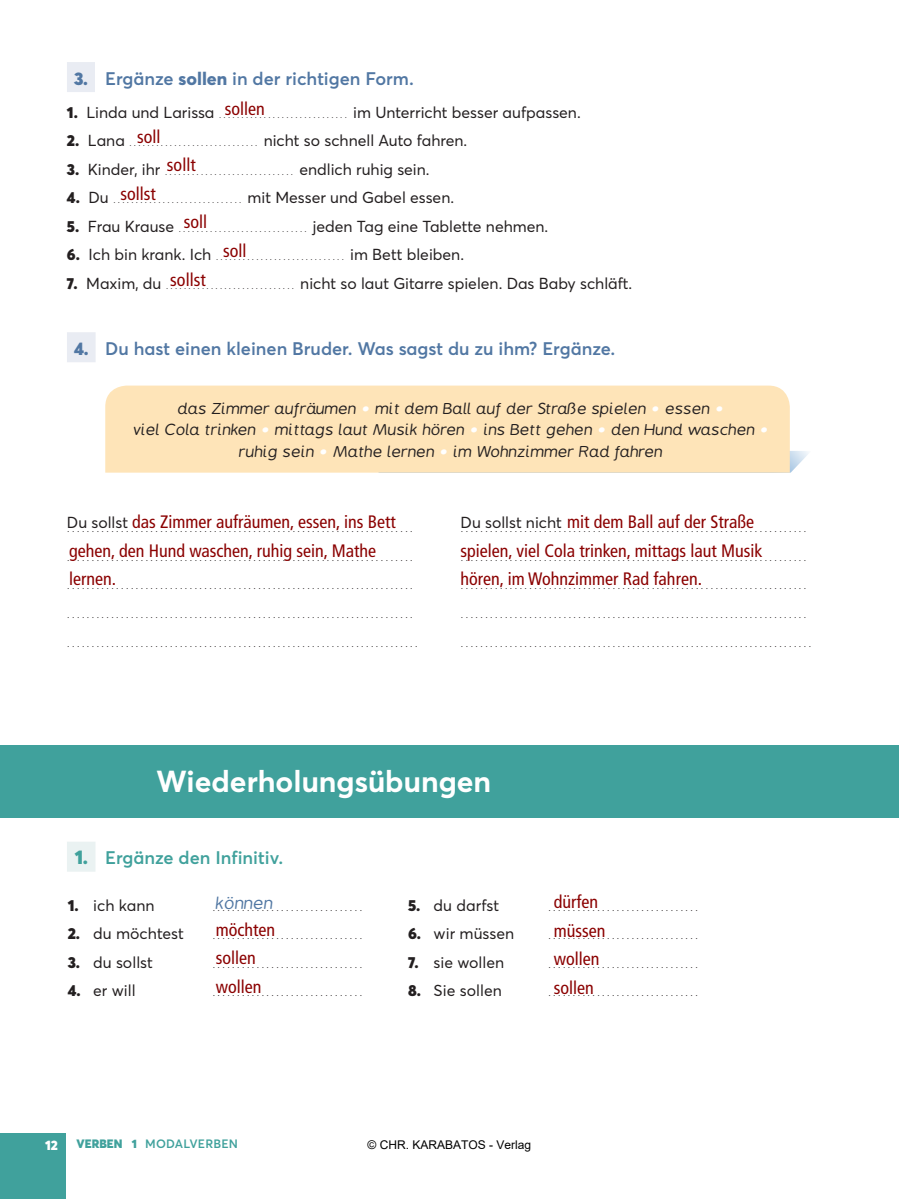
<style>
.page{position:relative;width:899px;height:1199px;background:#fff}
.page>*{position:absolute;margin:0;border:0;box-sizing:border-box;transform-origin:0 0}
.t1{font:700 30px "Averta Std";color:#fff}
.t2{font:100 18px/28.5px "Averta Std";color:#231f20}
.Lösungen{font:condensed 18px/28.5px "Frutiger LT Std";color:#8b0202}
.t3{font:600 18px "Averta Std";color:#5177a3}
.t4{font:600 18px "Averta Std";color:#40a19c}
.t5{font:100 16.5px "Averta Std";color:#231f20}
.t6{font:italic 16.2px "B Preplay";color:#5177a3;scale:1.11 1}
.t7{font:15.75px "Averta Std";color:#231f20}
.t8{font:15.75px "Averta";color:#231f20}
.t9{font:italic 14.85px/21px "B Preplay";color:#231f20;text-align:center;scale:1.11 1}
.t10{font:900 13.5px "Averta Std";color:#fff}
.t11{font:12px "Arial";color:#000}
.t12{font:600 12px "Averta Std";letter-spacing:.015em;color:#40a19c}
.s1{font-weight:900}
.s2{font-weight:800}
.s3{font-weight:100;font-size:16.5px}
.s4{font-weight:900;font-size:15.75px}
.s5{font-weight:400;font-size:15.75px}
.s6{color:#fff}
.s7{font-weight:900;font-size:19.5px}
</style>
<div class="page">
<div style="left:0;top:1133px;width:66px;height:65px;background:#40a19c"></div>
<div style="left:67px;top:62px;width:28px;height:30px;background:#e9ecf3"></div>
<div style="left:67px;top:332px;width:29px;height:30px;background:#e9ecf3"></div>
<svg style="left:789px;top:451px;width:20px;height:21px"></svg>
<div style="left:105px;top:385px;width:684px;height:87px;background:#fee4b8"></div>
<div style="left:0;top:745px;width:898px;height:72px;background:#40a19c"></div>
<div style="left:67px;top:841px;width:28px;height:30px;background:#eaf2f2"></div>
<p class="t3" style="left:74px;top:66px;width:341px"><span class="s1">3.</span> Ergänze <span class="s2">sollen</span> in der richtigen Form.</p>
<p class="t7" style="left:67px;top:101px;width:515px"><span class="s1">1.</span> Linda und Larissa <span class="s3">.............................</span> im Unterricht besser aufpassen.</p>
<p class="t7" style="left:67px;top:130px;width:402px"><span class="s1">2.</span> Lana <span class="s3">.............................</span> nicht so schnell Auto fahren.</p>
<p class="t5" style="left:67px;top:157px;width:364px"><span class="s4">3.</span> <span class="s5">Kinder, ihr</span> ............................. <span class="s5">endlich ruhig sein.</span></p>
<p class="t5" style="left:67px;top:186px;width:388px"><span class="s4">4.</span> <span class="s5">Du</span> ............................. <span class="s5">mit Messer und Gabel essen.</span></p>
<p class="t7" style="left:67px;top:215px;width:482px"><span class="s1">5.</span> Frau Krause <span class="s3">.............................</span> jeden Tag eine Tablette nehmen.</p>
<p class="t7" style="left:67px;top:244px;width:398px"><span class="s1">6.</span> Ich bin krank. Ich <span class="s3">.............................</span> im Bett bleiben.</p>
<p class="t7" style="left:67px;top:272px;width:566px"><span class="s1">7.</span> Maxim, du <span class="s3">.............................</span> nicht so laut Gitarre spielen. Das Baby schläft.</p>
<p class="Lösungen" style="left:225px;top:94px;width:41px">sollen</p>
<p class="Lösungen" style="left:137px;top:122px;width:25px">soll</p>
<p class="Lösungen" style="left:167px;top:151px;width:30px">sollt</p>
<p class="Lösungen" style="left:120px;top:179px;width:37px">sollst</p>
<p class="Lösungen" style="left:184px;top:208px;width:25px">soll</p>
<p class="Lösungen" style="left:223px;top:237px;width:25px">soll</p>
<p class="Lösungen" style="left:170px;top:265px;width:37px">sollst</p>
<p class="t3" style="left:74px;top:336px;width:542px"><span class="s1">4.</span> Du hast einen kleinen Bruder. Was sagst du zu ihm? Ergänze.</p>
<p class="t9" style="left:133px;top:398px;width:574px">das Zimmer aufräumen <span class="s6">•</span> mit dem Ball auf der Straße spielen <span class="s6">•</span> essen <span class="s6">•<br></span>viel Cola trinken <span class="s6">•</span> mittags laut Musik hören <span class="s6">•</span> ins Bett gehen <span class="s6">•</span> den Hund waschen <span class="s6">• </span>ruhig sein <span class="s6">•</span> Mathe lernen <span class="s6">•</span> im Wohnzimmer Rad fahren</p>
<p class="Lösungen" style="left:69px;top:508px;width:328px;text-indent:63px">das Zimmer aufräumen, essen, ins Bett gehen, den Hund waschen, ruhig sein, Mathe lernen.</p>
<p class="Lösungen" style="left:460px;top:508px;width:303px;text-indent:106px">mit dem Ball auf der Straße spielen, viel Cola trinken, mittags laut Musik hören, im Wohnzimmer Rad fahren.</p>
<p class="t7" style="left:67px;top:511px;width:63px">Du sollst</p>
<p class="t7" style="left:460px;top:511px;width:103px">Du sollst nicht</p>
<p class="t2" style="left:67px;top:511px;width:347px">.......................................................................</p>
<p class="t2" style="left:67px;top:539px;width:347px">.......................................................................</p>
<p class="t2" style="left:67px;top:568px;width:352px">....................................................................... ....................................................................... ........................................................................</p>
<p class="t2" style="left:460px;top:511px;width:347px">.......................................................................</p>
<p class="t2" style="left:460px;top:539px;width:347px">.......................................................................</p>
<p class="t2" style="left:460px;top:568px;width:352px">....................................................................... ....................................................................... ........................................................................</p>
<p class="t1" style="left:156px;top:759px;width:336px">Wiederholungsübungen</p>
<p class="t4" style="left:75px;top:845px;width:210px"><span class="s7">1.</span> Ergänze den Infinitiv.</p>
<p class="t8" style="left:68px;top:895px;width:88px"><span class="s1">1.</span> ich kann</p>
<p class="t2" style="left:212px;top:889px;width:151px">...............................</p>
<p class="t8" style="left:408px;top:895px;width:93px"><span class="s1">5.</span> du darfst</p>
<p class="t2" style="left:548px;top:889px;width:151px">...............................</p>
<p class="t8" style="left:68px;top:923px;width:118px"><span class="s1">2.</span> du möchtest</p>
<p class="t2" style="left:212px;top:917px;width:151px">...............................</p>
<p class="t8" style="left:408px;top:923px;width:108px"><span class="s1">6.</span> wir müssen</p>
<p class="t2" style="left:548px;top:917px;width:151px">...............................</p>
<p class="t8" style="left:68px;top:952px;width:87px"><span class="s1">3.</span> du sollst</p>
<p class="t2" style="left:212px;top:946px;width:151px">...............................</p>
<p class="t8" style="left:408px;top:952px;width:98px"><span class="s1">7.</span> sie wollen</p>
<p class="t2" style="left:548px;top:946px;width:151px">...............................</p>
<p class="t8" style="left:68px;top:980px;width:70px"><span class="s1">4.</span> er will</p>
<p class="t2" style="left:212px;top:974px;width:151px">...............................</p>
<p class="t8" style="left:408px;top:980px;width:95px"><span class="s1">8.</span> Sie sollen</p>
<p class="t2" style="left:548px;top:974px;width:151px">...............................</p>
<p class="Lösungen" style="left:553px;top:887px;width:46px">dürfen</p>
<p class="Lösungen" style="left:553px;top:916px;width:53px">müssen</p>
<p class="Lösungen" style="left:553px;top:944px;width:47px">wollen</p>
<p class="Lösungen" style="left:553px;top:973px;width:41px">sollen</p>
<p class="t6" style="left:216px;top:891px;width:53px">können</p>
<p class="Lösungen" style="left:216px;top:915px;width:61px">möchten</p>
<p class="Lösungen" style="left:216px;top:943px;width:41px">sollen</p>
<p class="Lösungen" style="left:216px;top:972px;width:47px">wollen</p>
<p class="t10" style="left:45px;top:1134px;width:14px">12</p>
<p class="t12" style="left:76px;top:1134px;width:163px"><span class="s1">VERBEN 1</span> MODALVERBEN</p>
<p class="t11" style="left:367px;top:1136px;width:165px">© CHR. KARABATOS - Verlag</p>
</div>
